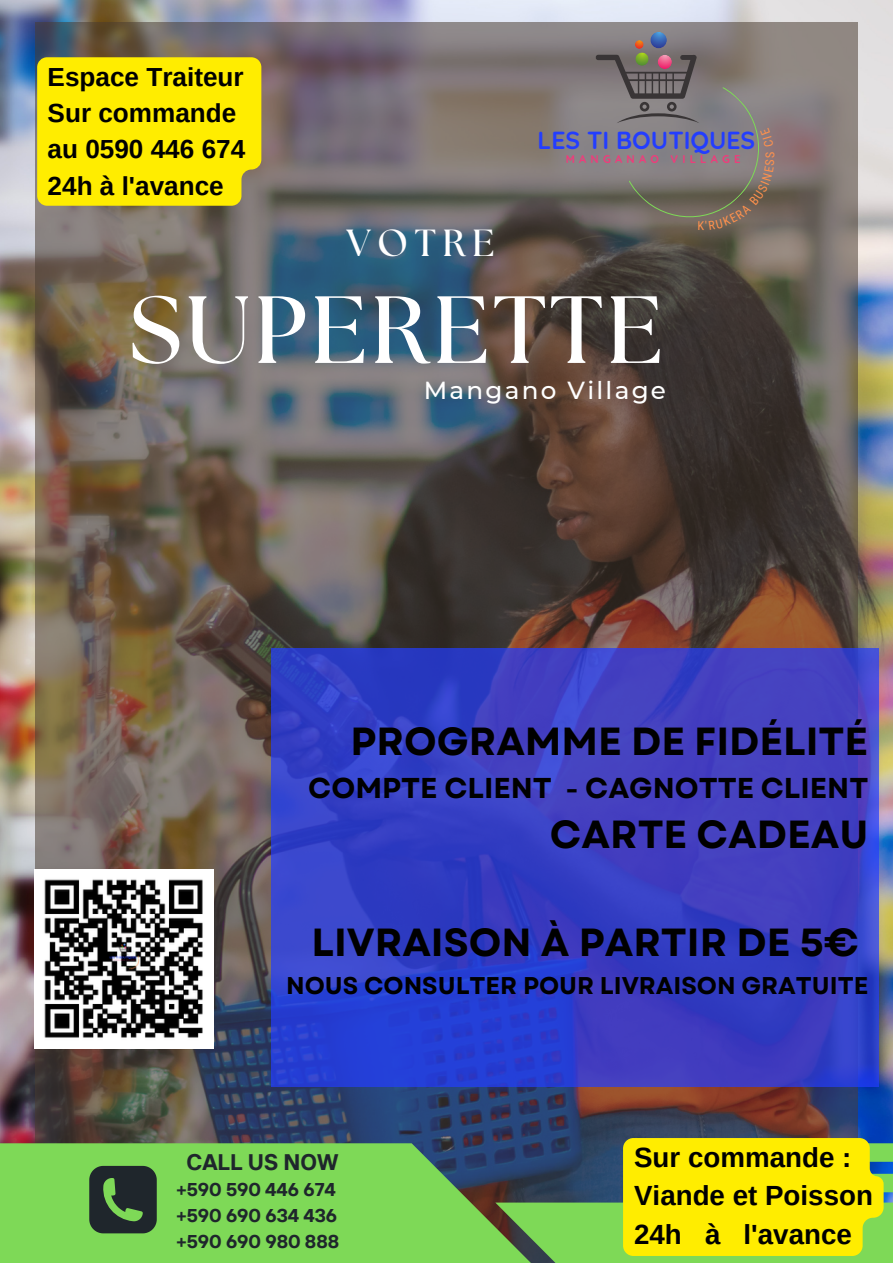
<style>
.page{position:relative;width:893px;height:1264px;background:#fff}
.page>*{position:absolute;margin:0;border:0;box-sizing:border-box;transform-origin:0 0}
.t1{font:700 95.1px "The Seasons";letter-spacing:.035em;color:#fff}
.t2{font:700 39.15px "Garet";color:#000}
.t3{font:700 37.65px "The Seasons";letter-spacing:.175em;color:#fff}
.t4{font:700 28.65px "Garet";color:#000}
.t5{font:700 27.75px "Arimo";color:#000}
.t6{font:700 26.1px "Arimo";color:#000}
.t7{font:700 24.6px "Quicksand";color:#233dff}
.t8{font:500 24.6px "Montserrat";letter-spacing:.09em;color:#fff}
.t9{font:700 24.15px "Garet";color:#000}
.t10{font:700 22.5px "TT Interphases";color:#1f262c}
.t11{font:700 18.45px "TT Interphases";color:#1f262c}
.t12{font:12.3px "Roboto Condensed";color:#ff914d}
.t13{font:700 11.25px "Quicksand";letter-spacing:.38em;color:#ef3c7b}
</style>
<div class="page">
<img style="left:0;top:0;width:892px;height:1143px">
<img style="left:35px;top:22px;width:822px;height:1121px">
<svg style="left:650px;top:32px;width:16px;height:16px"></svg>
<svg style="left:635px;top:52px;width:13px;height:14px"></svg>
<svg style="left:634px;top:40px;width:9px;height:9px"></svg>
<img style="left:35px;top:869px;width:179px;height:179px">
<svg style="left:0;top:1143px;width:495px;height:119px;fill:#7ed957"></svg>
<svg style="left:89px;top:1165px;width:68px;height:68px"></svg>
<svg style="left:271px;top:648px;width:607px;height:438px"></svg>
<div style="left:37px;top:57px;width:224px;height:149px;background:#ffed00"></div>
<svg style="left:495px;top:1137px;width:397px;height:125px"></svg>
<svg style="left:594px;top:54px;width:193px;height:192px"></svg>
<p class="t6" style="left:48px;top:62px;width:198px">Espace Traiteur</p>
<p class="t6" style="left:48px;top:99px;width:190px">Sur commande</p>
<p class="t6" style="left:48px;top:135px;width:199px">au 0590 446 674</p>
<p class="t6" style="left:48px;top:171px;width:178px">24h à l'avance</p>
<p class="t3" style="left:346px;top:225px;width:150px">VOTRE</p>
<p class="t7" style="left:537px;top:124px;width:219px">LES TI BOUTIQUES</p>
<p class="t13" style="left:565px;top:151px;width:176px">MANGANAO VILLAGE</p>
<p class="t12" style="left:697px;top:219px;width:8px">K</p>
<p class="t1" style="left:129px;top:287px;width:535px">SUPERETTE</p>
<p class="t8" style="left:424px;top:375px;width:244px">Mangano Village</p>
<p class="t2" style="left:350px;top:712px;width:519px">PROGRAMME DE FIDÉLITÉ</p>
<p class="t4" style="left:308px;top:767px;width:561px">COMPTE CLIENT - CAGNOTTE CLIENT</p>
<p class="t2" style="left:550px;top:806px;width:320px">CARTE CADEAU</p>
<p class="t2" style="left:311px;top:914px;width:549px">LIVRAISON À PARTIR DE 5€</p>
<p class="t9" style="left:286px;top:968px;width:583px">NOUS CONSULTER POUR LIVRAISON GRATUITE</p>
<p class="t10" style="left:186px;top:1147px;width:153px">CALL US NOW</p>
<p class="t11" style="left:176px;top:1177px;width:161px">+590 590 446 674</p>
<p class="t11" style="left:176px;top:1203px;width:162px">+590 690 634 436</p>
<p class="t11" style="left:176px;top:1229px;width:164px">+590 690 980 888</p>
<p class="t5" style="left:634px;top:1142px;width:219px">Sur commande :</p>
<p class="t5" style="left:634px;top:1180px;width:240px">Viande et Poisson</p>
<p class="t5" style="left:634px;top:1218px;width:219px">24h à l'avance</p>
</div>
